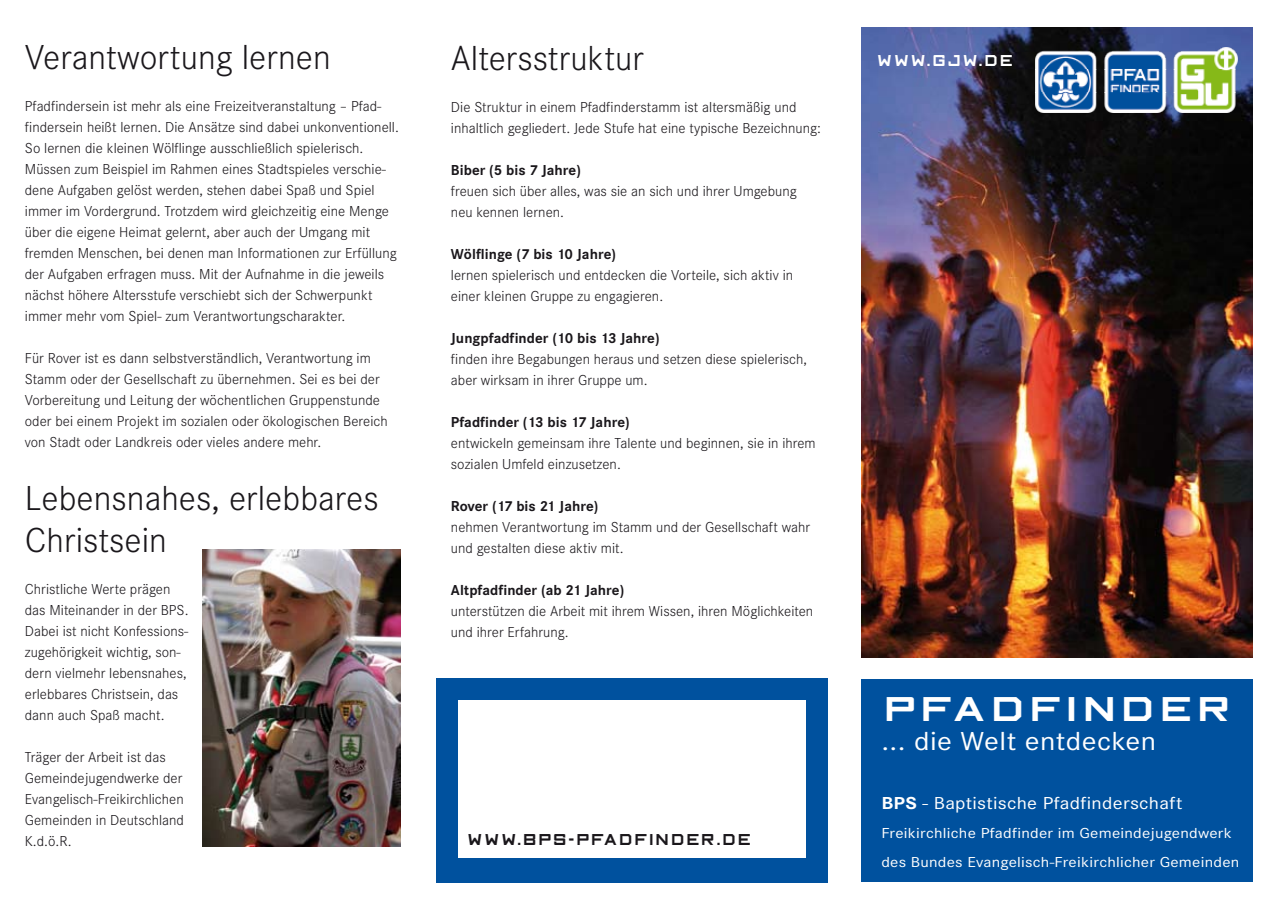
<style>
.page{position:relative;width:1280px;height:910px;background:#fff}
.page>*{position:absolute;margin:0;border:0;box-sizing:border-box;transform-origin:0 0}
.t1{font:300 36px/42px "Corporate S";color:#1a171b}
.t2{font:36px "Gothic Two One";letter-spacing:.015em;color:#fff;scale:1.13 1}
.t3{font:27px "Corporate S";letter-spacing:.015em;color:#fff;scale:1.13 1}
.t4{font:18px "Corporate S";letter-spacing:.015em;color:#fff;scale:1.13 1}
.t5{font:16.5px "Gothic Two One";color:#1a171b}
.t6{font:16.5px "Gothic Two One";color:#fff}
.t7{font:300 15px/21px "Corporate S";color:#1a171b}
.t8{font:700 15px "Corporate S";color:#1a171b}
.t9{font:15px/29.1px "Corporate S";letter-spacing:.015em;color:#fff;scale:1.13 1}
.s1{font-weight:700}
</style>
<div class="page">
<div style="left:861px;top:679px;width:392px;height:203px;background:#00519e"></div>
<div style="left:437px;top:678px;width:391px;height:204px;background:#00519e"></div>
<div style="left:458px;top:701px;width:348px;height:157px;background:#fff"></div>
<img style="left:203px;top:550px;width:197px;height:296px">
<img style="left:861px;top:28px;width:391px;height:629px">
<img style="left:1035px;top:47px;width:202px;height:66px">
<h1 class="t1" style="left:25px;top:36px;width:307px">Verantwortung lernen</h1>
<p class="t7" style="left:25px;top:96px;width:376px">Pfadfindersein ist mehr als eine Freizeitveranstaltung – Pfad&shy;findersein heißt lernen. Die Ansätze sind dabei unkonventionell.<br>So lernen die kleinen Wölflinge ausschließlich spielerisch.<br>Müssen zum Beispiel im Rahmen eines Stadtspieles verschie&shy;dene Aufgaben gelöst werden, stehen dabei Spaß und Spiel immer im Vordergrund. Trotzdem wird gleichzeitig eine Menge über die eigene Heimat gelernt, aber auch der Umgang mit fremden Menschen, bei denen man Informationen zur Erfüllung der Aufgaben erfragen muss. Mit der Aufnahme in die jeweils nächst höhere Altersstufe verschiebt sich der Schwerpunkt immer mehr vom Spiel- zum Verantwortungscharakter.</p>
<p class="t7" style="left:25px;top:348px;width:364px">Für Rover ist es dann selbstverständlich, Verantwortung im Stamm oder der Gesellschaft zu übernehmen. Sei es bei der Vorbereitung und Leitung der wöchentlichen Gruppenstunde oder bei einem Projekt im sozialen oder ökologischen Bereich von Stadt oder Landkreis oder vieles andere mehr.</p>
<h1 class="t1" style="left:25px;top:477px;width:355px">Lebensnahes, erlebbares<br>Christsein</h1>
<p class="t7" style="left:25px;top:579px;width:165px">Christliche Werte prägen das Miteinander in der BPS.<br>Dabei ist nicht Konfessions&shy;zugehörigkeit wichtig, son&shy;dern vielmehr lebensnahes, erlebbares Christsein, das dann auch Spaß macht.</p>
<p class="t7" style="left:25px;top:747px;width:161px">Träger der Arbeit ist das<br>Gemeindejugendwerke der<br>Evangelisch-Freikirchlichen<br>Gemeinden in Deutschland<br>K.d.ö.R.</p>
<h1 class="t1" style="left:451px;top:38px;width:194px">Altersstruktur</h1>
<p class="t7" style="left:451px;top:97px;width:372px">Die Struktur in einem Pfadfinderstamm ist altersmäßig und inhaltlich gegliedert. Jede Stufe hat eine typische Bezeichnung:</p>
<p class="t8" style="left:451px;top:162px;width:132px">Biber (5 bis 7 Jahre)</p>
<p class="t7" style="left:451px;top:181px;width:347px">freuen sich über alles, was sie an sich und ihrer Umgebung neu kennen lernen.</p>
<p class="t8" style="left:451px;top:246px;width:167px">Wölflinge (7 bis 10 Jahre)</p>
<p class="t7" style="left:451px;top:265px;width:344px">lernen spielerisch und entdecken die Vorteile, sich aktiv in einer kleinen Gruppe zu engagieren.</p>
<p class="t8" style="left:451px;top:330px;width:210px">Jungpfadfinder (10 bis 13 Jahre)</p>
<p class="t7" style="left:451px;top:349px;width:357px">finden ihre Begabungen heraus und setzen diese spielerisch, aber wirksam in ihrer Gruppe um.</p>
<p class="t8" style="left:451px;top:414px;width:180px">Pfadfinder (13 bis 17 Jahre)</p>
<p class="t7" style="left:451px;top:433px;width:366px">entwickeln gemeinsam ihre Talente und beginnen, sie in ihrem sozialen Umfeld einzusetzen.</p>
<p class="t8" style="left:451px;top:498px;width:149px">Rover (17 bis 21 Jahre)</p>
<p class="t7" style="left:451px;top:517px;width:361px">nehmen Verantwortung im Stamm und der Gesellschaft wahr und gestalten diese aktiv mit.</p>
<p class="t8" style="left:451px;top:582px;width:175px">Altpfadfinder (ab 21 Jahre)</p>
<p class="t7" style="left:451px;top:601px;width:364px">unterstützen die Arbeit mit ihrem Wissen, ihren Möglichkeiten und ihrer Erfahrung.</p>
<p class="t5" style="left:466px;top:830px;width:287px">WWW.BPS-PFADFINDER.DE</p>
<p class="t6" style="left:876px;top:52px;width:139px">WWW.GJW.DE</p>
<h1 class="t2" style="left:881px;top:690px;width:312px">PFADFINDER</h1>
<h2 class="t3" style="left:881px;top:726px;width:245px">... die Welt entdecken</h2>
<p class="t4" style="left:881px;top:793px;width:268px"><span class="s1">BPS</span> - Baptistische Pfadfinderschaft</p>
<p class="t9" style="left:881px;top:818px;width:318px">Freikirchliche Pfadfinder im Gemeindejugendwerk des Bundes Evangelisch-Freikirchlicher Gemeinden</p>
</div>
